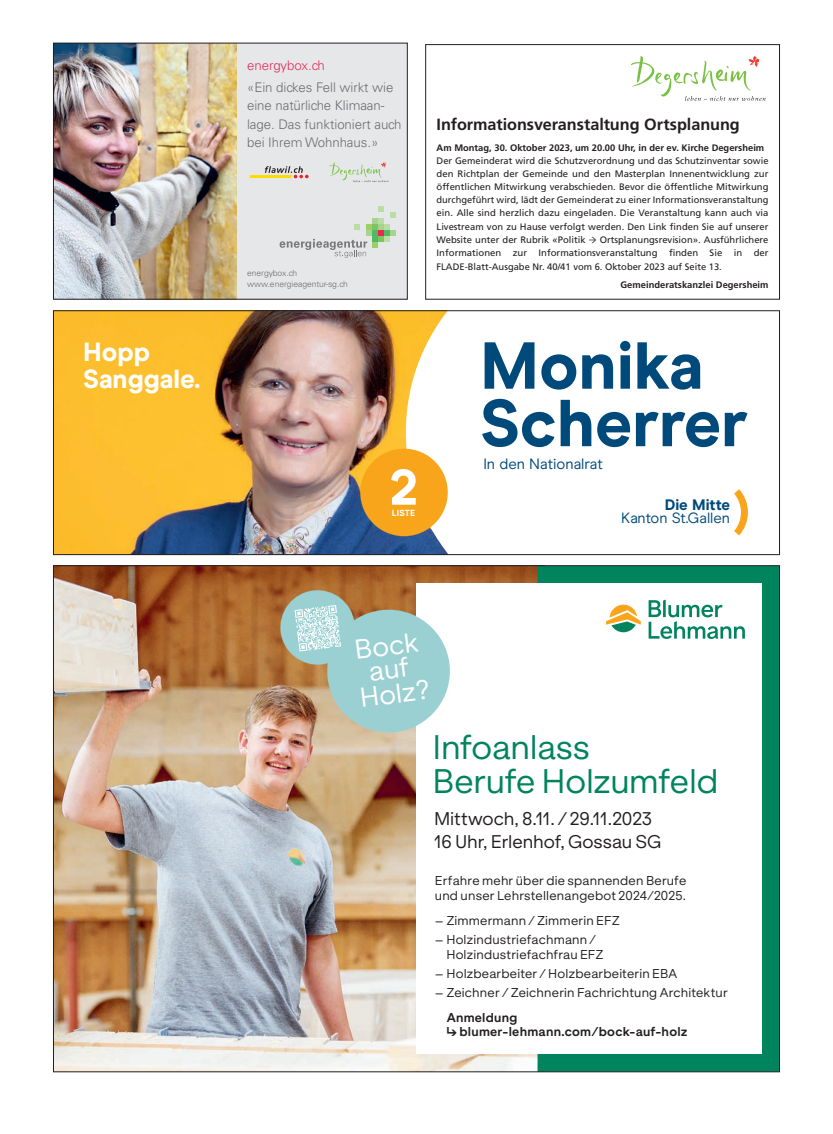
<style>
.page{position:relative;width:833px;height:1134px;background:#fff}
.page>*{position:absolute;margin:0;border:0;box-sizing:border-box;transform-origin:0 0}
.t1{font:800 66.25px/57.5px "Modern Era";color:#004a7b}
.t2{font:800 50px "Modern Era";color:#fff}
.t3{font:32.5px/33.8px "ES Klarheit Grotesk";letter-spacing:-.01em;color:#00845e}
.t4{font:800 26.25px/27.5px "Modern Era";color:#fff}
.t5{font:26px/23.9px "ES Klarheit Grotesk";color:#fff;text-align:center}
.t6{font:17.5px/23.8px "ES Klarheit Grotesk";letter-spacing:-.005em;color:#231f20}
.t7{font:700 16.25px "Frutiger LT Std";letter-spacing:-.005em;color:#231f20}
.t8{font:800 15.25px "Modern Era";color:#004a7b}
.t9{font:15px "Modern Era";color:#004a7b}
.t10{font:14.88px "Modern Era";color:#004a7b}
.t11{font:300 13.25px/18.2px "Univers LT Std";letter-spacing:-.005em;color:#6c6d70}
.t12{font:300 13.25px "Univers LT Std";letter-spacing:-.005em;color:#e42d5b}
.t13{font:12.25px/15px "ES Klarheit Grotesk";letter-spacing:.015em;color:#231f20}
.t14{font:700 12.25px/15px "ES Klarheit Grotesk";letter-spacing:.02em;color:#231f20}
.t15{font:9.38px/13.2px "Frutiger LT Std";color:#231f20;text-align:justify}
.t16{font:700 9.38px "Frutiger LT Std";color:#231f20}
.t17{font:800 8.88px "Modern Era";letter-spacing:.02em;color:#fff}
.t18{font:300 8.5px/10.2px "Univers LT Std";letter-spacing:-.005em;color:#6c6d70}
.s1{font-family:"Minion Pro";font-size:11.88px}
</style>
<div class="page">
<img style="left:55px;top:567px;width:482px;height:503px">
<div style="left:538px;top:567px;width:240px;height:503px;background:#00845e"></div>
<svg style="left:537px;top:567px;width:1px;height:16px"></svg>
<svg style="left:537px;top:1054px;width:1px;height:16px"></svg>
<div style="left:416px;top:583px;width:346px;height:471px;background:#fff"></div>
<svg style="left:278px;top:588px;width:172px;height:148px;background:#afbfb3"></svg>
<svg style="left:606px;top:605px;width:35px;height:27px"></svg>
<svg style="left:648px;top:599px;width:97px;height:40px"></svg>
<img style="left:55px;top:312px;width:334px;height:241px">
<svg style="left:389px;top:312px;width:351px;height:241px"></svg>
<svg style="left:734px;top:489px;width:14px;height:46px"></svg>
<svg style="left:360px;top:448px;width:70px;height:88px"></svg>
<div style="left:360px;top:449px;width:88px;height:87px;background:#f9a51b;border-radius:50%"></div>
<div style="left:53px;top:310px;width:727px;height:245px;border:1px solid #231f20"></div>
<div style="left:53px;top:43px;width:354px;height:256px;background:#e6e7e9"></div>
<svg style="left:329px;top:162px;width:59px;height:20px"></svg>
<svg style="left:249px;top:166px;width:59px;height:12px"></svg>
<svg style="left:279px;top:206px;width:117px;height:52px"></svg>
<img style="left:55px;top:45px;width:181px;height:253px">
<div style="left:53px;top:43px;width:354px;height:257px;border:1px solid #231f20"></div>
<div style="left:425px;top:44px;width:355px;height:256px;border:1px solid #231f20"></div>
<svg style="left:631px;top:56px;width:134px;height:45px"></svg>
<h3 class="t4" style="left:83px;top:338px;width:118px">Hopp<br>Sanggale.</h3>
<h3 class="t12" style="left:247px;top:57px;width:79px">energybox.ch</h3>
<h3 class="t11" style="left:247px;top:78px;width:156px">«Ein dickes Fell wirkt wie eine natürliche Klimaan&shy;lage. Das funktioniert auch bei Ihrem Wohnhaus.»</h3>
<p class="t18" style="left:247px;top:268px;width:102px">energybox.ch www.energieagentur-sg.ch</p>
<h2 class="t2" style="left:389px;top:457px;width:30px">2</h2>
<p class="t17" style="left:392px;top:508px;width:25px">LISTE</p>
<h3 class="t7" style="left:436px;top:115px;width:305px">Informationsveranstaltung Ortsplanung</h3>
<p class="t16" style="left:436px;top:142px;width:329px">Am Montag, 30. Oktober 2023, um 20.00 Uhr, in der ev. Kirche Degersheim</p>
<p class="t15" style="left:436px;top:154px;width:333px">Der Gemeinderat wird die Schutzverordnung und das Schutzinventar sowie den Richtplan der Gemeinde und den Masterplan Innenentwicklung zur öffentlichen Mitwirkung verabschieden. Bevor die öffentliche Mitwirkung durchgeführt wird, lädt der Gemeinderat zu einer Informationsveranstaltung ein. Alle sind herzlich dazu eingeladen. Die Veranstaltung kann auch via Livestream von zu Hause verfolgt werden. Den Link finden Sie auf unserer Website unter der Rubrik «Politik <span class="s1">→</span> Ortsplanungsrevision». Ausführlichere Informationen zur Informationsveranstaltung finden Sie in der FLADE-Blatt-Ausgabe Nr. 40/41 vom 6. Oktober 2023 auf Seite 13.</p>
<p class="t16" style="left:620px;top:279px;width:149px">Gemeinderatskanzlei Degersheim</p>
<h1 class="t1" style="left:480px;top:337px;width:269px">Monika<br>Scherrer</h1>
<h3 class="t9" style="left:483px;top:455px;width:121px">In den Nationalrat</h3>
<h3 class="t8" style="left:664px;top:495px;width:67px">Die Mitte</h3>
<h3 class="t10" style="left:621px;top:509px;width:110px">Kanton St.Gallen</h3>
<h3 class="t5" style="left:352px;top:636px;width:72px;rotate:-7deg">Bock auf<br>Holz?</h3>
<h3 class="t3" style="left:432px;top:727px;width:287px">Infoanlass<br>Berufe Holzumfeld</h3>
<h3 class="t6" style="left:434px;top:804px;width:229px">Mittwoch, 8.11. / 29.11.2023<br>16 Uhr, Erlenhof, Gossau SG</h3>
<h3 class="t13" style="left:435px;top:872px;width:253px">Erfahre mehr über die spannenden Berufe und unser Lehrstellenangebot 2024/2025.</h3>
<h3 class="t13" style="left:435px;top:911px;width:186px">– Zimmermann / Zimmerin EFZ</h3>
<h3 class="t13" style="left:446px;top:930px;width:159px;text-indent:-11px">– Holzindustriefachmann /<br>Holzindustriefachfrau EFZ</h3>
<h3 class="t13" style="left:435px;top:964px;width:244px">– Holzbearbeiter / Holzbearbeiterin EBA</h3>
<h3 class="t13" style="left:435px;top:983px;width:294px">– Zeichner / Zeichnerin Fachrichtung Architektur</h3>
<h3 class="t14" style="left:446px;top:1008px;width:242px">Anmeldung<br>↳ blumer-lehmann.com/bock-auf-holz</h3>
</div>
